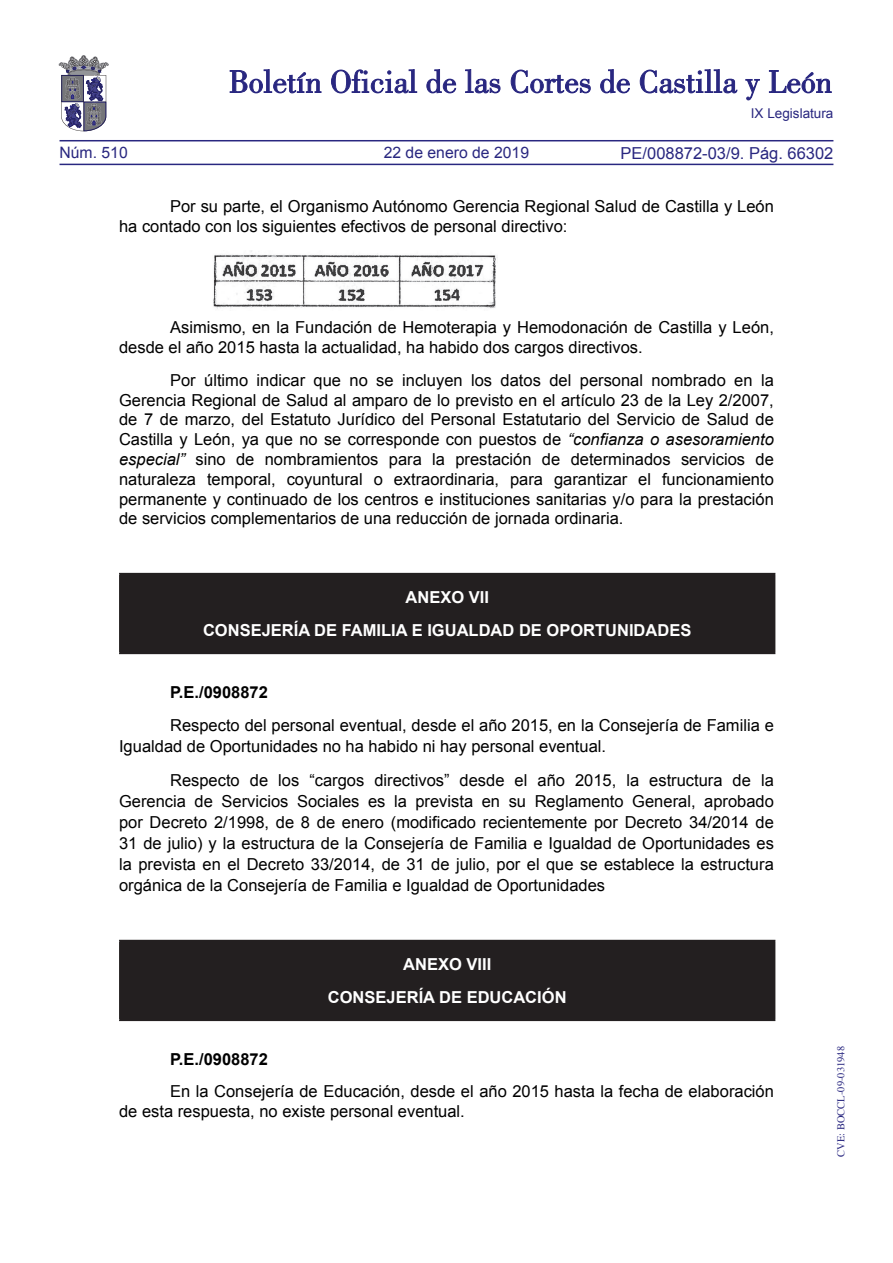
<style>
.page{position:relative;width:893px;height:1263px;background:#fff}
.page>*{position:absolute;margin:0;border:0;box-sizing:border-box;transform-origin:0 0}
.t1{font:16.5px/19.8px "Arial";color:#000}
.t2{font:700 16.5px/33.8px "Arial";color:#fff;text-align:center}
.t3{font:16.5px "Arial";color:#292780}
.t4{font:700 16.5px "Arial";color:#000}
.t5{font:15.75px "Arial";color:#292780}
.t6{font:13.5px "Arial";color:#292780}
.t7{font:10.5px "Times";color:#292780}
.s1{font-style:italic}
</style>
<div class="page">
<hr style="left:60px;top:164px;width:773px;height:1px;background:#292780">
<hr style="left:60px;top:140px;width:773px;height:1px;background:#292780">
<svg style="left:230px;top:69px;width:91px;height:24px"></svg>
<svg style="left:331px;top:69px;width:86px;height:24px"></svg>
<svg style="left:426px;top:69px;width:30px;height:24px"></svg>
<svg style="left:465px;top:69px;width:35px;height:24px"></svg>
<svg style="left:511px;top:70px;width:80px;height:23px"></svg>
<svg style="left:600px;top:69px;width:30px;height:24px"></svg>
<svg style="left:640px;top:69px;width:97px;height:24px"></svg>
<svg style="left:745px;top:79px;width:15px;height:21px"></svg>
<svg style="left:769px;top:70px;width:62px;height:23px"></svg>
<svg style="left:59px;top:55px;width:49px;height:76px"></svg>
<img style="left:213px;top:250px;width:285px;height:59px">
<div style="left:120px;top:574px;width:655px;height:79px;background:#231f20"></div>
<hr style="left:119px;top:573px;width:656px;height:1px;background:#231f20">
<hr style="left:119px;top:574px;width:2px;height:79px;background:#231f20">
<hr style="left:119px;top:653px;width:656px;height:1px;background:#231f20">
<div style="left:120px;top:940px;width:655px;height:80px;background:#231f20"></div>
<hr style="left:119px;top:940px;width:656px;height:1px;background:#231f20">
<hr style="left:119px;top:941px;width:2px;height:78px;background:#231f20">
<hr style="left:119px;top:1019px;width:656px;height:2px;background:#231f20">
<p class="t6" style="left:751px;top:105px;width:84px">IX Legislatura</p>
<p class="t3" style="left:621px;top:142px;width:214px">PE/008872-03/9. Pág. 66302</p>
<p class="t1" style="left:119px;top:196px;width:656px;text-indent:51px">Por su parte, el Organismo Autónomo Gerencia Regional Salud de Castilla y León ha contado con los siguientes efectivos de personal directivo:</p>
<p class="t5" style="left:60px;top:142px;width:70px">Núm. 510</p>
<p class="t5" style="left:384px;top:142px;width:147px">22 de enero de 2019</p>
<p class="t1" style="left:119px;top:318px;width:656px;text-indent:51px">Asimismo, en la Fundación de Hemoterapia y Hemodonación de Castilla y León, desde el año 2015 hasta la actualidad, ha habido dos cargos directivos.</p>
<p class="t1" style="left:119px;top:370px;width:656px;text-align:justify;text-indent:51px">Por último indicar que no se incluyen los datos del personal nombrado en la Gerencia Regional de Salud al amparo de lo previsto en el artículo 23 de la Ley 2/2007, de 7 de marzo, del Estatuto Jurídico del Personal Estatutario del Servicio de Salud de Castilla y León, ya que no se corresponde con puestos de <span class="s1">“confianza o asesoramiento especial”</span> sino de nombramientos para la prestación de determinados servicios de naturaleza temporal, coyuntural o extraordinaria, para garantizar el funcionamiento permanente y continuado de los centros e instituciones sanitarias y/o para la prestación de servicios complementarios de una reducción de jornada ordinaria.</p>
<p class="t2" style="left:203px;top:580px;width:490px">ANEXO VII<br>CONSEJERÍA DE FAMILIA E IGUALDAD DE OPORTUNIDADES</p>
<p class="t4" style="left:170px;top:681px;width:99px">P.E./0908872</p>
<p class="t1" style="left:119px;top:715px;width:656px;line-height:21px;text-indent:51px">Respecto del personal eventual, desde el año 2015, en la Consejería de Familia e<br>Igualdad de Oportunidades no ha habido ni hay personal eventual.</p>
<p class="t1" style="left:119px;top:770px;width:656px;line-height:21px;text-align:justify;text-indent:51px">Respecto de los “cargos directivos” desde el año 2015, la estructura de la Gerencia de Servicios Sociales es la prevista en su Reglamento General, aprobado por Decreto 2/1998, de 8 de enero (modificado recientemente por Decreto 34/2014 de 31 de julio) y la estructura de la Consejería de Familia e Igualdad de Oportunidades es la prevista en el Decreto 33/2014, de 31 de julio, por el que se establece la estructura orgánica de la Consejería de Familia e Igualdad de Oportunidades</p>
<p class="t2" style="left:328px;top:947px;width:240px">ANEXO VIII<br>CONSEJERÍA DE EDUCACIÓN</p>
<p class="t4" style="left:170px;top:1048px;width:99px">P.E./0908872</p>
<p class="t1" style="left:119px;top:1082px;width:656px;text-indent:51px">En la Consejería de Educación, desde el año 2015 hasta la fecha de elaboración de esta respuesta, no existe personal eventual.</p>
<p class="t7" style="left:831px;top:1157px;width:112px;rotate:-90deg">CVE: BOCCL-09-031948</p>
</div>
